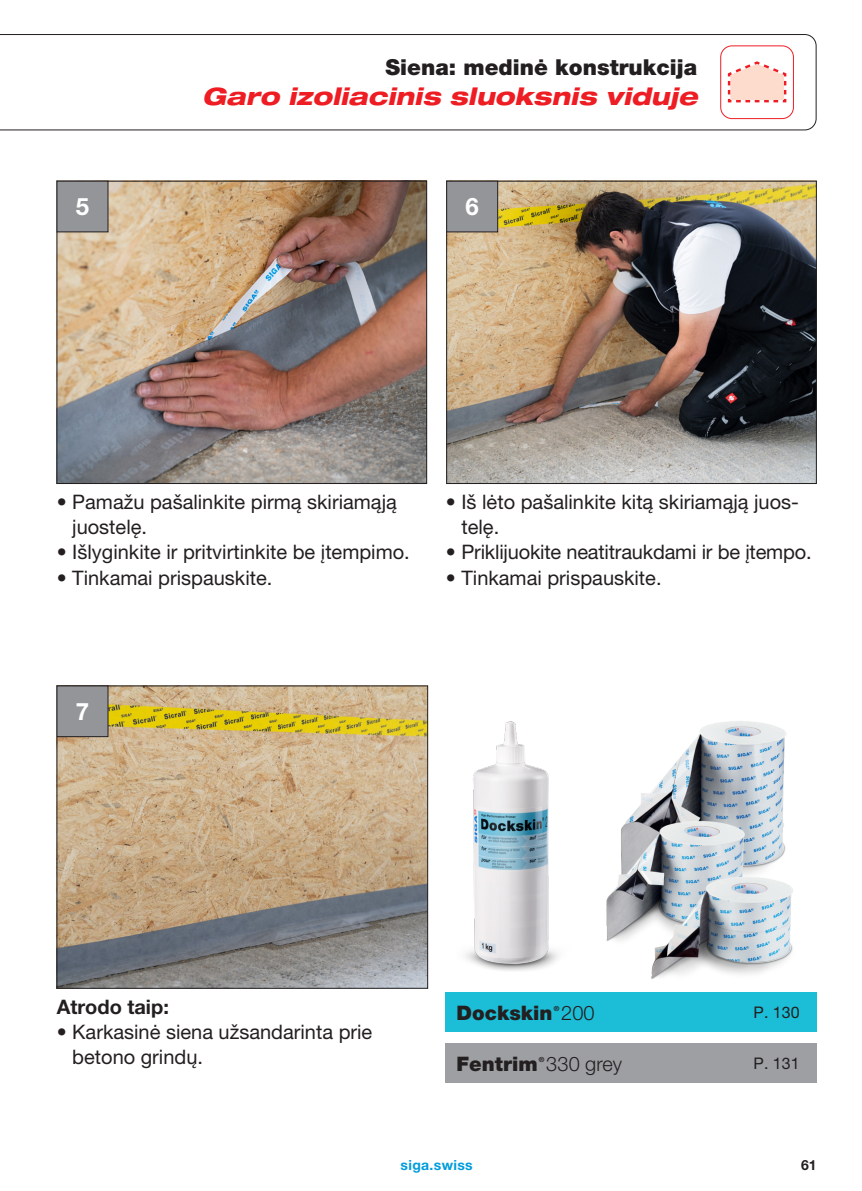
<style>
.page{position:relative;width:862px;height:1191px;background:#fff}
.page>*{position:absolute;margin:0;border:0;box-sizing:border-box;transform-origin:0 0}
.t1{font:italic 800 expanded 24px "Helvetica Neue LT Pro";letter-spacing:.005em;color:#ee1d23}
.t2{font:700 24px "Helvetica Neue LT Pro";color:#fff}
.t3{font:900 22px "Helvetica Neue LT Pro";letter-spacing:.005em;color:#231f20}
.t4{font:20px/25.2px "Helvetica Neue LT Pro";color:#231f20}
.t5{font:900 20px "Helvetica Neue LT Pro";letter-spacing:.005em;color:#231f20}
.t6{font:700 20px "Helvetica Neue LT Pro";color:#231f20}
.t7{font:16px "Helvetica Neue LT Pro";letter-spacing:.005em;color:#231f20}
.t8{font:700 14px "Helvetica Neue LT Pro";letter-spacing:.025em;color:#009cdb}
.t9{font:700 14px "Helvetica Neue LT Pro";color:#231f20}
.t10{font:700 7px "Helvetica Neue LT Pro";color:#231f20}
.s1{font-weight:300}
</style>
<div class="page">
<svg style="left:0;top:34px;width:816px;height:96px"></svg>
<svg style="left:726px;top:60px;width:61px;height:44px"></svg>
<div style="left:720px;top:45px;width:74px;height:74px;border:1px solid #ee1d23;border-radius:11px"></div>
<img style="left:465px;top:721px;width:94px;height:250px">
<img style="left:636px;top:720px;width:150px;height:149px">
<img style="left:606px;top:810px;width:151px;height:131px">
<img style="left:642px;top:869px;width:151px;height:110px">
<div style="left:445px;top:1043px;width:371px;height:40px;background:#9d9fa2"></div>
<div style="left:445px;top:992px;width:371px;height:40px;background:#1cbed7"></div>
<img style="left:59px;top:687px;width:367px;height:299px">
<div style="left:57px;top:686px;width:51px;height:50px;background:#939598"></div>
<div style="left:57px;top:685px;width:51px;height:52px;border:1px solid #231f20"></div>
<img style="left:448px;top:183px;width:366px;height:299px">
<div style="left:446px;top:181px;width:370px;height:303px;border:1px solid #231f20"></div>
<img style="left:59px;top:183px;width:366px;height:299px">
<div style="left:57px;top:181px;width:370px;height:303px;border:1px solid #231f20"></div>
<div style="left:447px;top:181px;width:51px;height:51px;background:#939598"></div>
<div style="left:446px;top:181px;width:52px;height:51px;border:1px solid #231f20"></div>
<div style="left:57px;top:181px;width:51px;height:51px;background:#939598"></div>
<div style="left:57px;top:181px;width:51px;height:51px;border:1px solid #231f20"></div>
<p class="t3" style="left:385px;top:54px;width:313px">Siena: medinė konstrukcija</p>
<p class="t1" style="left:202px;top:81px;width:497px">Garo izoliacinis sluoksnis viduje</p>
<p class="t2" style="left:76px;top:192px;width:15px">5</p>
<p class="t2" style="left:465px;top:192px;width:15px">6</p>
<p class="t4" style="left:72px;top:489px;width:326px;text-indent:-16px">• Pamažu pašalinkite pirmą skiriamąją juostelę.</p>
<p class="t4" style="left:57px;top:539px;width:355px">• Išlyginkite ir pritvirtinkite be įtempimo.</p>
<p class="t4" style="left:57px;top:564px;width:217px">• Tinkamai prispauskite.</p>
<p class="t4" style="left:461px;top:489px;width:339px;text-indent:-16px">• Iš lėto pašalinkite kitą skiriamąją juos&shy;telę.</p>
<p class="t4" style="left:446px;top:539px;width:367px">• Priklijuokite neatitraukdami ir be įtempo.</p>
<p class="t4" style="left:446px;top:564px;width:217px">• Tinkamai prispauskite.</p>
<p class="t2" style="left:76px;top:696px;width:15px">7</p>
<p class="t6" style="left:57px;top:994px;width:114px">Atrodo taip:</p>
<p class="t7" style="left:753px;top:1002px;width:47px">P. 130</p>
<p class="t4" style="left:72px;top:1019px;width:302px;text-indent:-16px">• Karkasinė siena užsandarinta prie betono grindų.</p>
<p class="t5" style="left:456px;top:1000px;width:140px">Dockskin <span class="s1">200</span></p>
<p class="t10" style="left:554px;top:1004px;width:7px">®</p>
<p class="t5" style="left:456px;top:1052px;width:167px">Fentrim <span class="s1">330 grey</span></p>
<p class="t10" style="left:539px;top:1055px;width:7px">®</p>
<p class="t7" style="left:753px;top:1053px;width:47px">P. 131</p>
<p class="t8" style="left:401px;top:1156px;width:74px">siga.swiss</p>
<p class="t9" style="left:801px;top:1156px;width:17px">61</p>
</div>
